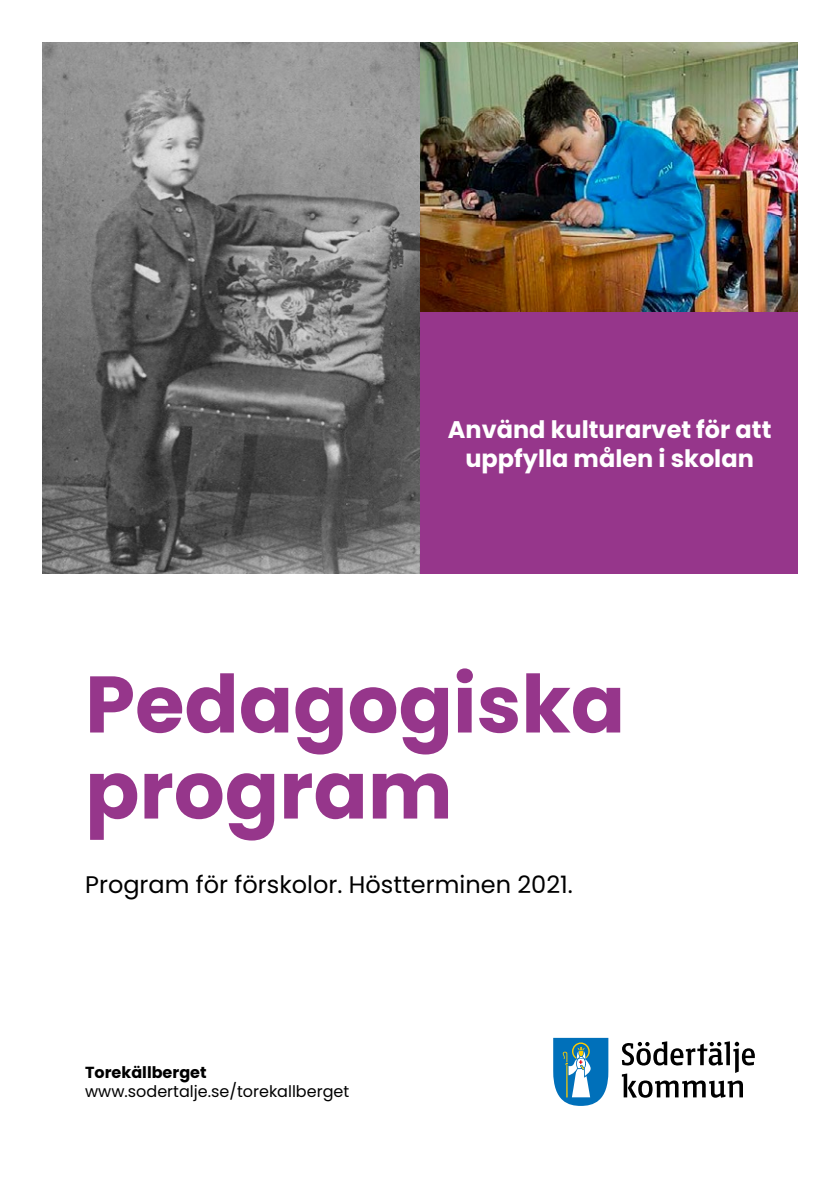
<style>
.page{position:relative;width:840px;height:1191px;background:#fff}
.page>*{position:absolute;margin:0;border:0;box-sizing:border-box;transform-origin:0 0}
.t1{font:700 80px/86px "Poppins Latin";color:#96368b}
.t2{font:700 24px/28.8px "Poppins Latin";color:#fff;text-align:center}
.t3{font:24px "Poppins Latin";color:#000}
.t4{font:16px "Poppins Latin";color:#000}
.t5{font:700 16px "Poppins Latin";color:#000}
</style>
<div class="page">
<img style="left:43px;top:43px;width:377px;height:530px">
<img style="left:420px;top:43px;width:377px;height:269px">
<div style="left:420px;top:312px;width:377px;height:261px;background:#96368b"></div>
<svg style="left:621px;top:1041px;width:133px;height:56px"></svg>
<svg style="left:553px;top:1037px;width:55px;height:69px"></svg>
<p class="t2" style="left:447px;top:415px;width:325px">Använd kulturarvet för att uppfylla målen i skolan</p>
<p class="t1" style="left:85px;top:661px;width:541px">Pedagogiska program</p>
<p class="t3" style="left:85px;top:869px;width:489px">Program för förskolor. Höstterminen 2021.</p>
<p class="t5" style="left:85px;top:1061px;width:123px">Torekällberget</p>
<p class="t4" style="left:85px;top:1081px;width:265px">www.sodertalje.se/torekallberget</p>
</div>
